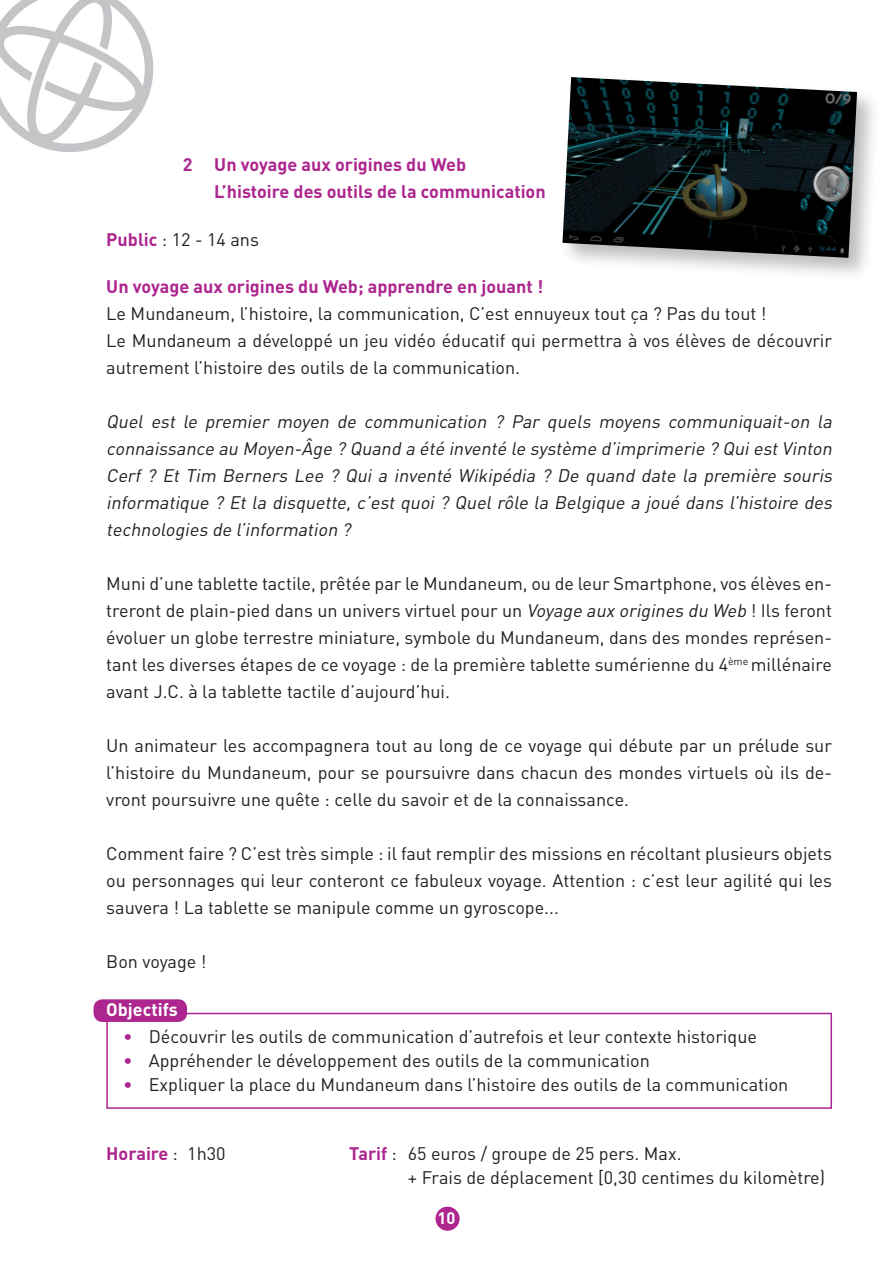
<style>
.page{position:relative;width:893px;height:1263px;background:#fff}
.page>*{position:absolute;margin:0;border:0;box-sizing:border-box;transform-origin:0 0}
.t1{font:18px/27px "DIN";color:#231f20;text-align:justify}
.t2{font:italic 18px/27px "DIN";color:#231f20;text-align:justify}
.t3{font:700 18px "DIN";color:#ad258e}
.t4{font:700 18px "DIN";color:#fff}
.t5{font:700 16.5px "DIN";color:#fff}
.s1{font-weight:700;color:#ad258e}
.s2{font-style:italic}
.s3{color:#ad258e}
.s4{font-weight:400;color:#231f20}
</style>
<div class="page">
<div style="left:106px;top:1013px;width:726px;height:96px;border:2px solid #ad258e"></div>
<div style="left:94px;top:999px;width:93px;height:23px;background:#ad258e;border-radius:9px"></div>
<img style="left:0;top:0;width:154px;height:152px">
<div style="left:435px;top:1206px;width:25px;height:25px;background:#ad258e;border-radius:50%"></div>
<div style="left:559px;top:74px;width:322px;height:208px;background:#231f20;opacity:.3"></div>
<img style="left:562px;top:77px;width:295px;height:181px">
<p class="t3" style="left:183px;top:153px;width:285px">2 Un voyage aux origines du Web</p>
<p class="t3" style="left:214px;top:180px;width:333px">L’histoire des outils de la communication</p>
<p class="t1" style="left:106px;top:226px;width:154px"><span class="s1">Public</span> : 12 - 14 ans</p>
<p class="t3" style="left:106px;top:275px;width:438px">Un voyage aux origines du Web; apprendre en jouant !</p>
<p class="t1" style="left:106px;top:299px;width:662px">Le Mundaneum, l’histoire, la communication, C’est ennuyeux tout ça ? Pas du tout !</p>
<p class="t1" style="left:106px;top:326px;width:727px">Le Mundaneum a développé un jeu vidéo éducatif qui permettra à vos élèves de découvrir autrement l’histoire des outils de la communication.</p>
<p class="t2" style="left:106px;top:407px;width:731px">Quel est le premier moyen de communication ? Par quels moyens communiquait-on la connaissance au Moyen-Âge ? Quand a été inventé le système d’imprimerie ? Qui est Vinton Cerf ? Et Tim Berners Lee ? Qui a inventé Wikipédia ? De quand date la première souris informatique ? Et la disquette, c’est quoi ? Quel rôle la Belgique a joué dans l’histoire des technologies de l’information ?</p>
<p class="t1" style="left:106px;top:569px;width:727px">Muni d’une tablette tactile, prêtée par le Mundaneum, ou de leur Smartphone, vos élèves en&shy;treront de plain-pied dans un univers virtuel pour un <span class="s2">VoyageauxoriginesduWeb</span>! Ils feront évoluer un globe terrestre miniature, symbole du Mundaneum, dans des mondes représen&shy;tant les diverses étapes de ce voyage : de la première tablette sumérienne du 4<sup>ème</sup> millénaire avant J.C. à la tablette tactile d’aujourd’hui.</p>
<p class="t1" style="left:106px;top:731px;width:727px">Un animateur les accompagnera tout au long de ce voyage qui débute par un prélude sur l’histoire du Mundaneum, pour se poursuivre dans chacun des mondes virtuels où ils de&shy;vront poursuivre une quête : celle du savoir et de la connaissance.</p>
<p class="t1" style="left:106px;top:839px;width:727px">Comment faire ? C’est très simple : il faut remplir des missions en récoltant plusieurs objets ou personnages qui leur conteront ce fabuleux voyage. Attention : c’est leur agilité qui les sauvera ! La tablette se manipule comme un gyroscope...</p>
<p class="t1" style="left:106px;top:947px;width:102px">Bon voyage !</p>
<p class="t4" style="left:106px;top:998px;width:73px">Objectifs</p>
<p class="t1" style="left:123px;top:1022px;width:635px"><span class="s3">•</span> Découvrir les outils de communication d’autrefois et leur contexte historique</p>
<p class="t1" style="left:123px;top:1046px;width:528px"><span class="s3">•</span> Appréhender le développement des outils de la communication</p>
<p class="t1" style="left:123px;top:1070px;width:667px"><span class="s3">•</span> Expliquer la place du Mundaneum dans l’histoire des outils de la communication</p>
<p class="t3" style="left:106px;top:1142px;width:121px">Horaire <span class="s4">: 1h30</span></p>
<p class="t1" style="left:349px;top:1139px;width:334px"><span class="s1">Tarif</span> : 65 euros / groupe de 25 pers. Max.</p>
<p class="t1" style="left:408px;top:1163px;width:419px">+ Frais de déplacement [0,30 centimes du kilomètre)</p>
<p class="t5" style="left:437px;top:1207px;width:19px">10</p>
</div>
